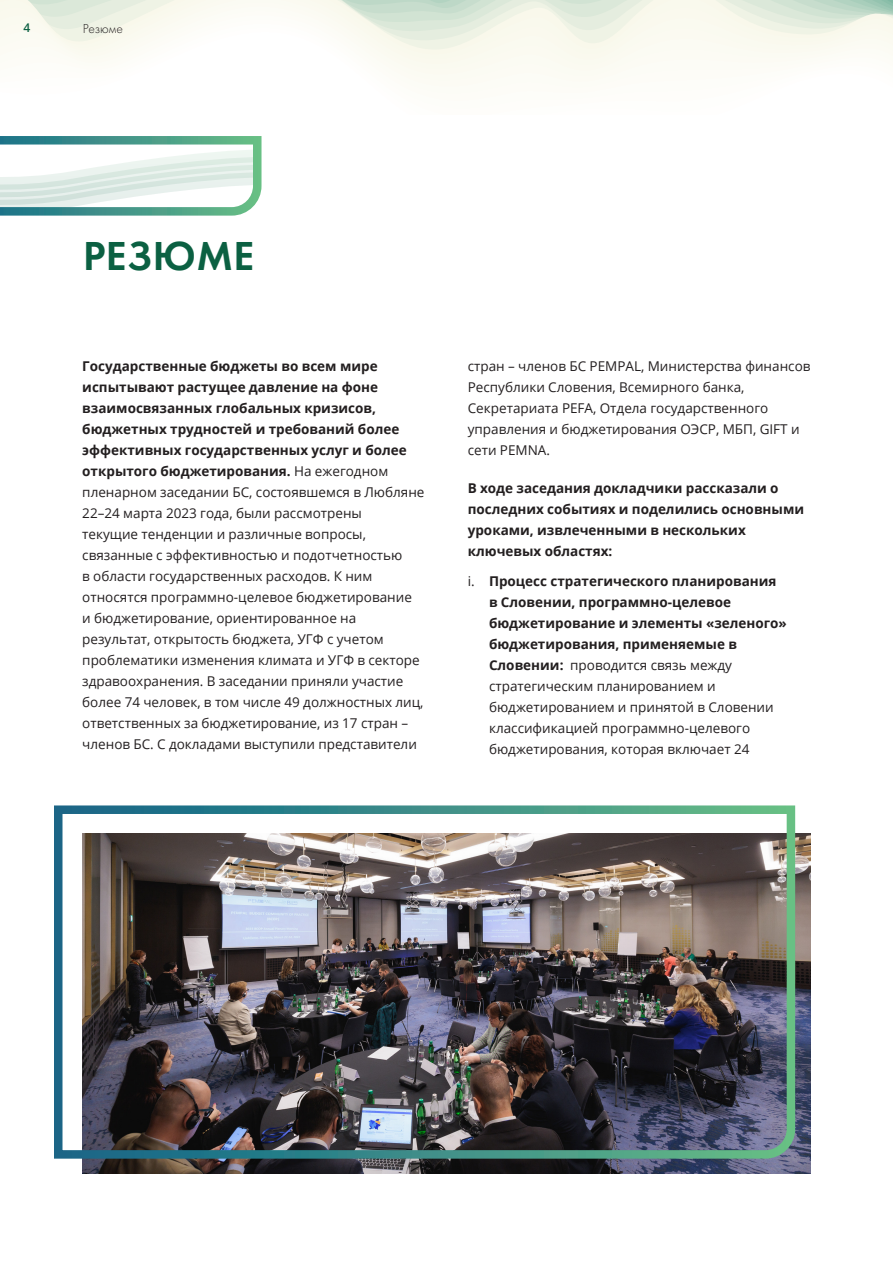
<style>
.page{position:relative;width:893px;height:1263px;background:#fff}
.page>*{position:absolute;margin:0;border:0;box-sizing:border-box;transform-origin:0 0}
.Header_Lvl_1{font:600 42px "Futura PT";letter-spacing:.01em;color:#0b6042}
.Body_text{font:13.5px/21px "Open Sans";color:#231f20}
.Body_text-2{font:700 13.5px/21px "Open Sans";color:#231f20}
.t1{font:300 13.5px "Futura PT";color:#231f20}
.t2{font:600 12px "Open Sans";color:#0b6042}
.s1{font-weight:700}
</style>
<div class="page">
<svg style="left:0;top:2px;width:893px;height:4px;background:#dfeadc"></svg>
<svg style="left:0;top:6px;width:893px;height:5px"></svg>
<svg style="left:0;top:11px;width:893px;height:4px"></svg>
<svg style="left:0;top:15px;width:893px;height:4px"></svg>
<svg style="left:0;top:19px;width:893px;height:4px"></svg>
<svg style="left:0;top:23px;width:893px;height:4px;fill:#f9f9ed"></svg>
<svg style="left:0;top:27px;width:893px;height:59px;fill:#fcfbf5"></svg>
<svg style="left:0;top:136px;width:262px;height:80px"></svg>
<img style="left:82px;top:834px;width:729px;height:340px">
<img style="left:54px;top:805px;width:745px;height:358px">
<p class="t2" style="left:24px;top:19px;width:8px">4</p>
<p class="t1" style="left:83px;top:21px;width:42px">Резюме</p>
<p class="Header_Lvl_1" style="left:83px;top:229px;width:173px">РЕЗЮМЕ</p>
<p class="Body_text" style="left:82px;top:356px;width:344px"><span class="s1">Государственные бюджеты во всем мире испытывают растущее давление на фоне взаимосвязанных глобальных кризисов, бюджетных трудностей и требований более эффективных государственных услуг и более открытого бюджетирования.</span> На ежегодном пленарном заседании БС, состоявшемся в Любляне 22–24 марта 2023 года, были рассмотрены<br>текущие тенденции и различные вопросы, связанные с эффективностью и подотчетностью<br>в области государственных расходов. К ним относятся программно-целевое бюджетирование<br>и бюджетирование, ориентированное на результат, открытость бюджета, УГФ с учетом проблематики изменения климата и УГФ в секторе здравоохранения. В заседании приняли участие более 74 человек, в том числе 49 должностных лиц, ответственных за бюджетирование, из 17 стран – членов БС. С докладами выступили представители</p>
<p class="Body_text" style="left:468px;top:356px;width:344px">стран – членов БС РЕMPAL, Министерства финансов Республики Словения, Всемирного банка, Секретариата PEFA, Отдела государственного управления и бюджетирования ОЭСР, МБП, GIFT и сети PEMNA.</p>
<p class="Body_text-2" style="left:468px;top:478px;width:338px">В ходе заседания докладчики рассказали о последних событиях и поделились основными уроками, извлеченными в нескольких ключевых областях:</p>
<p class="Body_text" style="left:489px;top:570px;width:299px;text-indent:-21px">i. <span class="s1">Процесс стратегического планирования в Словении, программно-целевое бюджетирование и элементы «зеленого» бюджетирования, применяемые в Словении:</span> проводится связь между стратегическим планированием и бюджетированием и принятой в Словении классификацией программно-целевого бюджетирования, которая включает 24</p>
</div>
